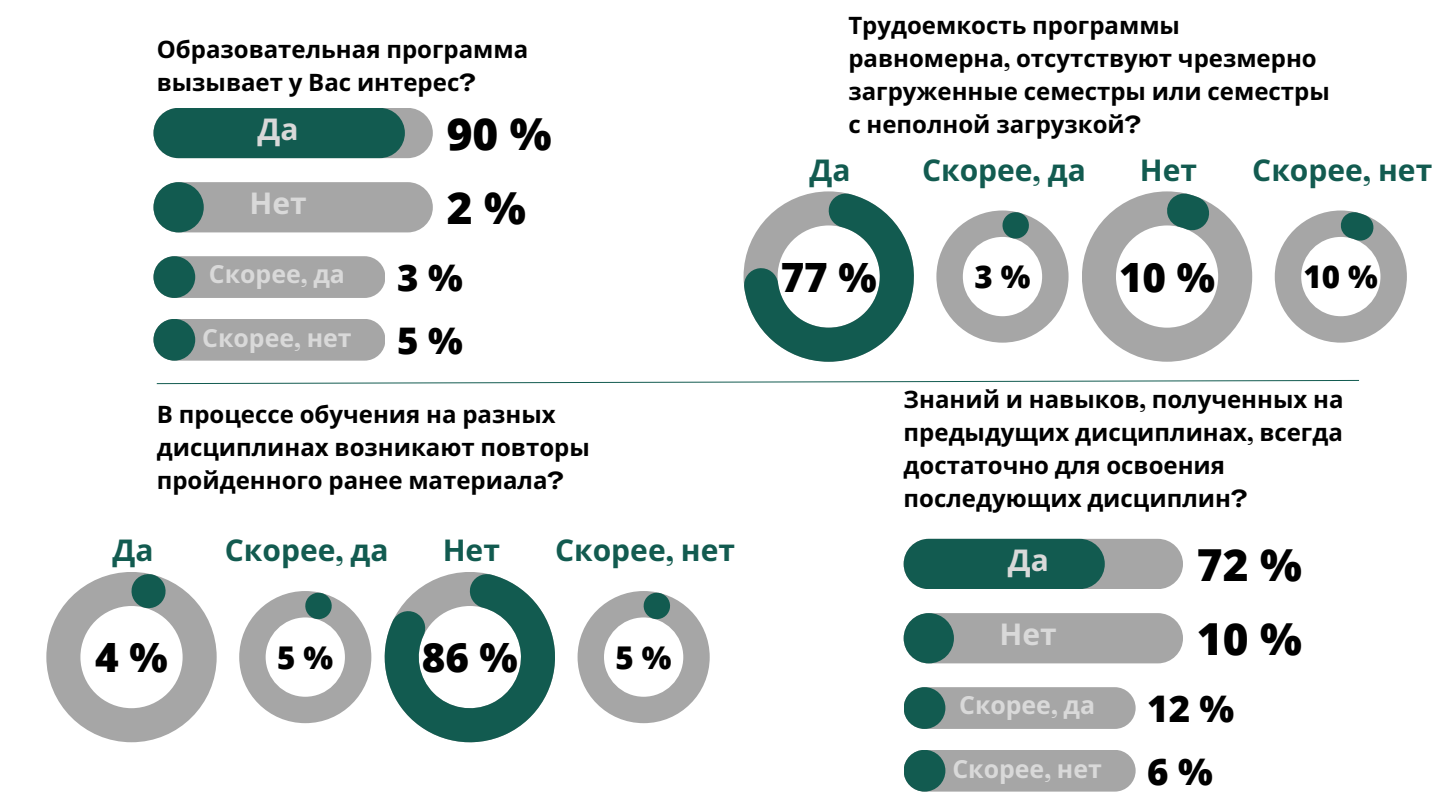
<style>
.page{position:relative;width:1440px;height:810px;background:#fff}
.page>*{position:absolute;margin:0;border:0;box-sizing:border-box;transform-origin:0 0}
.t1{font:800 44.1px "Open Sans";color:#000}
.t2{font:800 40.4px "Open Sans";color:#000}
.t3{font:800 36.7px "Open Sans";color:#000}
.t4{font:800 31.3px "Open Sans";color:#000}
.t5{font:700 30px "Noto Sans";color:#125b50}
.t6{font:700 30px "Noto Sans";color:#d9d9d9}
.t7{font:700 24.9px "Noto Sans";color:#d9d9d9}
.t8{font:700 24px/33px "Noto Sans";color:#000}
.s1{font-family:"Agrandir";font-stretch:expanded}
</style>
<div class="page">
<svg style="left:156px;top:380px;width:1204px;height:4px"></svg>
<svg style="left:744px;top:191px;width:170px;height:171px"></svg>
<svg style="left:936px;top:210px;width:133px;height:133px"></svg>
<svg style="left:1082px;top:191px;width:170px;height:171px"></svg>
<svg style="left:1275px;top:210px;width:132px;height:133px"></svg>
<svg style="left:46px;top:572px;width:171px;height:170px"></svg>
<svg style="left:239px;top:591px;width:132px;height:132px"></svg>
<svg style="left:385px;top:572px;width:170px;height:170px"></svg>
<svg style="left:578px;top:591px;width:132px;height:132px"></svg>
<div style="left:904px;top:539px;width:279px;height:50px;background:#a6a6a6;border-radius:25px"></div>
<div style="left:904px;top:539px;width:201px;height:50px;background:#125b50;border-radius:25px"></div>
<div style="left:904px;top:687px;width:232px;height:42px;background:#a6a6a6;border-radius:21px"></div>
<div style="left:904px;top:687px;width:41px;height:42px;background:#125b50;border-radius:50%"></div>
<div style="left:904px;top:750px;width:232px;height:42px;background:#a6a6a6;border-radius:21px"></div>
<div style="left:904px;top:750px;width:41px;height:42px;background:#125b50;border-radius:50%"></div>
<div style="left:904px;top:613px;width:279px;height:50px;background:#a6a6a6;border-radius:25px"></div>
<div style="left:904px;top:613px;width:50px;height:50px;background:#125b50;border-radius:50%"></div>
<div style="left:153px;top:108px;width:280px;height:50px;background:#a6a6a6;border-radius:25px"></div>
<div style="left:153px;top:108px;width:252px;height:50px;background:#125b50;border-radius:25px"></div>
<div style="left:153px;top:256px;width:232px;height:42px;background:#a6a6a6;border-radius:21px"></div>
<div style="left:153px;top:256px;width:42px;height:42px;background:#125b50;border-radius:50%"></div>
<div style="left:153px;top:319px;width:232px;height:42px;background:#a6a6a6;border-radius:21px"></div>
<div style="left:153px;top:319px;width:42px;height:42px;background:#125b50;border-radius:50%"></div>
<div style="left:153px;top:182px;width:280px;height:50px;background:#a6a6a6;border-radius:25px"></div>
<div style="left:153px;top:182px;width:51px;height:50px;background:#125b50;border-radius:50%"></div>
<p class="t8" style="left:157px;top:32px;width:373px">Образовательная программа вызывает у Вас интерес<span class="s1">?</span></p>
<p class="t6" style="left:258px;top:108px;width:43px">Да</p>
<p class="t1" style="left:447px;top:103px;width:106px">90 %</p>
<p class="t6" style="left:249px;top:182px;width:59px">Нет</p>
<p class="t1" style="left:447px;top:177px;width:81px">2 %</p>
<p class="t7" style="left:209px;top:256px;width:138px">Скорее<span class="s1">,</span> да</p>
<p class="t7" style="left:202px;top:321px;width:151px">Скорее<span class="s1">,</span> нет</p>
<p class="t3" style="left:397px;top:252px;width:67px">3 %</p>
<p class="t3" style="left:397px;top:315px;width:67px">5 %</p>
<p class="t8" style="left:157px;top:397px;width:435px">В процессе обучения на разных дисциплинах возникают повторы пройденного ранее материала<span class="s1">?</span></p>
<p class="t8" style="left:848px;top:8px;width:483px">Трудоемкость программы равномерна<span class="s1">,</span> отсутствуют чрезмерно загруженные семестры или семестры с неполной загрузкой<span class="s1">?</span></p>
<p class="t5" style="left:810px;top:149px;width:43px">Да</p>
<p class="t5" style="left:922px;top:149px;width:165px">Скорее<span class="s1">,</span> да</p>
<p class="t5" style="left:1140px;top:149px;width:59px">Нет</p>
<p class="t5" style="left:1252px;top:149px;width:181px">Скорее<span class="s1">,</span> нет</p>
<p class="t2" style="left:781px;top:249px;width:97px">77 %</p>
<p class="t4" style="left:974px;top:255px;width:58px">3 %</p>
<p class="t2" style="left:1119px;top:249px;width:97px">10 %</p>
<p class="t4" style="left:1304px;top:255px;width:76px">10 %</p>
<p class="t8" style="left:904px;top:382px;width:441px">Знаний и навыков<span class="s1">,</span> полученных на предыдущих дисциплинах<span class="s1">,</span> всегда достаточно для освоения последующих дисциплин<span class="s1">?</span></p>
<p class="t5" style="left:112px;top:529px;width:43px">Да</p>
<p class="t5" style="left:225px;top:529px;width:165px">Скорее<span class="s1">,</span> да</p>
<p class="t5" style="left:443px;top:529px;width:59px">Нет</p>
<p class="t5" style="left:555px;top:529px;width:181px">Скорее<span class="s1">,</span> нет</p>
<p class="t6" style="left:1008px;top:539px;width:43px">Да</p>
<p class="t1" style="left:1197px;top:534px;width:106px">72 %</p>
<p class="t2" style="left:95px;top:629px;width:74px">4 %</p>
<p class="t4" style="left:277px;top:636px;width:58px">5 %</p>
<p class="t2" style="left:422px;top:629px;width:97px">86 %</p>
<p class="t4" style="left:616px;top:636px;width:58px">5 %</p>
<p class="t6" style="left:1000px;top:613px;width:59px">Нет</p>
<p class="t1" style="left:1197px;top:608px;width:106px">10 %</p>
<p class="t7" style="left:959px;top:687px;width:138px">Скорее<span class="s1">,</span> да</p>
<p class="t7" style="left:952px;top:752px;width:151px">Скорее<span class="s1">,</span> нет</p>
<p class="t3" style="left:1147px;top:683px;width:89px">12 %</p>
<p class="t3" style="left:1147px;top:746px;width:67px">6 %</p>
</div>
